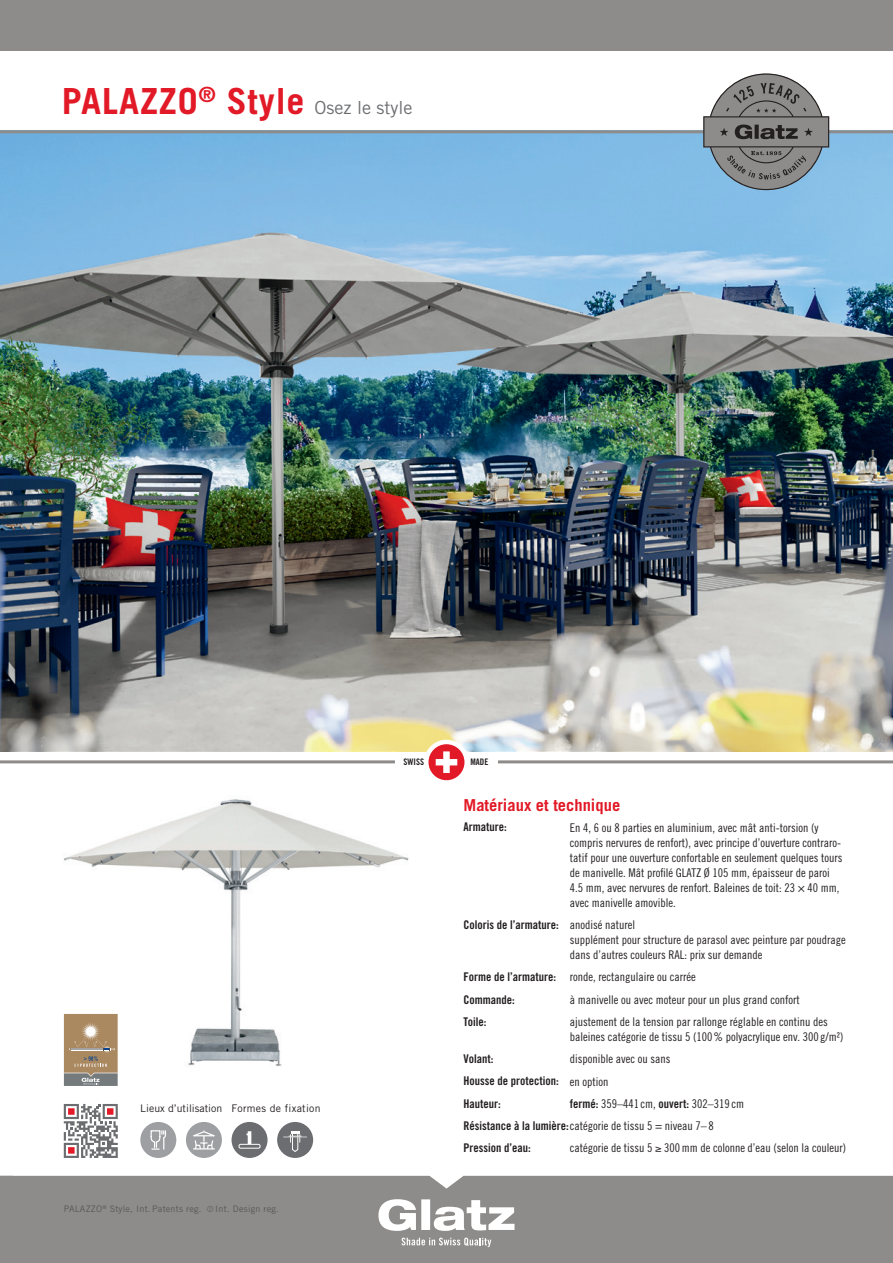
<style>
.page{position:relative;width:893px;height:1263px;background:#fff}
.page>*{position:absolute;margin:0;border:0;box-sizing:border-box;transform-origin:0 0}
.t1{font:700 36px "Trade Gothic";letter-spacing:.025em;color:#e21926}
.t2{font:700 16.5px "Trade Gothic";color:#e21926}
.t3{font:12px/15px "Trade Gothic Cond Eighteen";color:#231f20}
.t4{font:12px/22.2px "Trade Gothic Bold Cond Twenty";color:#231f20}
.t5{font:10.5px "Trade Gothic";color:#231f20}
.t6{font:9px "Trade Gothic";letter-spacing:.025em;color:#57585a}
.t7{font:9px "Trade Gothic Bold Cond Twenty";color:#231f20}
.s1{font-weight:400;font-size:18px;color:#6c6d70}
.s2{font-family:"Glatz Glyphen V2"}
.s3{font-family:"Trade Gothic Cond Eighteen"}
.s4{font-family:"Trade Gothic Bold Cond Twenty"}
</style>
<div class="page">
<img style="left:63px;top:799px;width:346px;height:276px">
<img style="left:0;top:133px;width:893px;height:618px">
<hr style="left:0;top:760px;width:395px;height:3px;background:#8e8c8a">
<hr style="left:498px;top:760px;width:395px;height:3px;background:#8e8c8a">
<hr style="left:0;top:130px;width:893px;height:3px;background:#8e8c8a">
<div style="left:0;top:0;width:893px;height:51px;background:#8e8c8a"></div>
<svg style="left:424px;top:740px;width:45px;height:45px"></svg>
<svg style="left:436px;top:751px;width:21px;height:22px"></svg>
<div style="left:13px;top:1176px;width:880px;height:87px;background:#8e8c8a"></div>
<svg style="left:703px;top:74px;width:126px;height:116px;background:#8c9195"></svg>
<svg style="left:0;top:1176px;width:13px;height:87px"></svg>
<div style="left:140px;top:1122px;width:36px;height:36px;background:#9d9fa2;border-radius:50%"></div>
<svg style="left:150px;top:1130px;width:16px;height:20px"></svg>
<div style="left:186px;top:1122px;width:36px;height:36px;background:#9d9fa2;border-radius:50%"></div>
<svg style="left:193px;top:1130px;width:28px;height:20px"></svg>
<div style="left:232px;top:1122px;width:36px;height:36px;background:#6c6d70;border-radius:50%"></div>
<div style="left:239px;top:1144px;width:22px;height:4px;border:1px solid #fff;border-radius:2px"></div>
<svg style="left:246px;top:1131px;width:5px;height:13px"></svg>
<div style="left:277px;top:1122px;width:36px;height:36px;background:#6c6d70;border-radius:50%"></div>
<svg style="left:283px;top:1131px;width:24px;height:21px"></svg>
<svg style="left:378px;top:1199px;width:136px;height:32px"></svg>
<svg style="left:401px;top:1237px;width:90px;height:10px"></svg>
<svg style="left:64px;top:1104px;width:54px;height:54px"></svg>
<svg style="left:64px;top:1014px;width:54px;height:72px;background:#a79073"></svg>
<h1 class="t1" style="left:62px;top:79px;width:352px">PALAZZO<sup>®</sup> Style <span class="s1">Osez le style</span></h1>
<p class="t5" style="left:140px;top:1102px;width:182px">Lieux d’utilisation Formes de fixation</p>
<p class="t6" style="left:64px;top:1203px;width:217px">PALAZZO<sup>®</sup> Style, Int. Patents reg. <span class="s2">D</span>Int. Design reg.</p>
<p class="t7" style="left:403px;top:757px;width:22px">SWISS</p>
<p class="t7" style="left:470px;top:757px;width:19px">MADE</p>
<h2 class="t2" style="left:463px;top:795px;width:158px">Matériaux et technique</h2>
<p class="t4" style="left:463px;top:816px;width:45px">Armature:</p>
<p class="t3" style="left:570px;top:820px;width:274px">En 4, 6 ou 8 parties en aluminium, avec mât anti-torsion (y compris nervures de renfort), avec principe d’ouverture contraro&shy;tatif pour une ouverture confortable en seulement quelques tours de manivelle. Mât profilé GLATZ Ø 105 mm, épaisseur de paroi 4.5 mm, avec nervures de renfort. Baleines de toit: 23 × 40 mm, avec manivelle amovible.</p>
<p class="t4" style="left:463px;top:913px;width:173px">Coloris de l’armature: <span class="s3">anodisé naturel</span></p>
<p class="t3" style="left:570px;top:932px;width:277px">supplément pour structure de parasol avec peinture par poudrage dans d’autres couleurs RAL: prix sur demande</p>
<p class="t3" style="left:463px;top:969px;width:234px"><span class="s4">Forme de l’armature:</span> ronde, rectangulaire ou carrée</p>
<p class="t4" style="left:463px;top:988px;width:53px">Commande:</p>
<p class="t3" style="left:570px;top:992px;width:231px">à manivelle ou avec moteur pour un plus grand confort</p>
<p class="t4" style="left:463px;top:1010px;width:24px">Toile:</p>
<p class="t3" style="left:570px;top:1014px;width:275px">ajustement de la tension par rallonge réglable en continu des baleines catégorie de tissu 5 (100% polyacrylique env. 300 g/m²)</p>
<p class="t4" style="left:463px;top:1048px;width:31px">Volant:</p>
<p class="t3" style="left:570px;top:1051px;width:102px">disponible avec ou sans</p>
<p class="t4" style="left:463px;top:1070px;width:146px">Housse de protection: <span class="s3">en option<br></span>Hauteur:</p>
<p class="t3" style="left:463px;top:1092px;width:282px;line-height:22.2px;text-indent:106px"><span class="s4">fermé:</span> 359–441 cm, <span class="s4">ouvert:</span> 302–319 cm<br><span class="s4">Résistance à la lumière:</span>catégorie de tissu 5 = niveau 7–8</p>
<p class="t4" style="left:463px;top:1136px;width:69px">Pression d’eau:</p>
<p class="t3" style="left:570px;top:1140px;width:278px">catégorie de tissu 5 ≥ 300mm de colonne d’eau (selon la couleur)</p>
</div>
